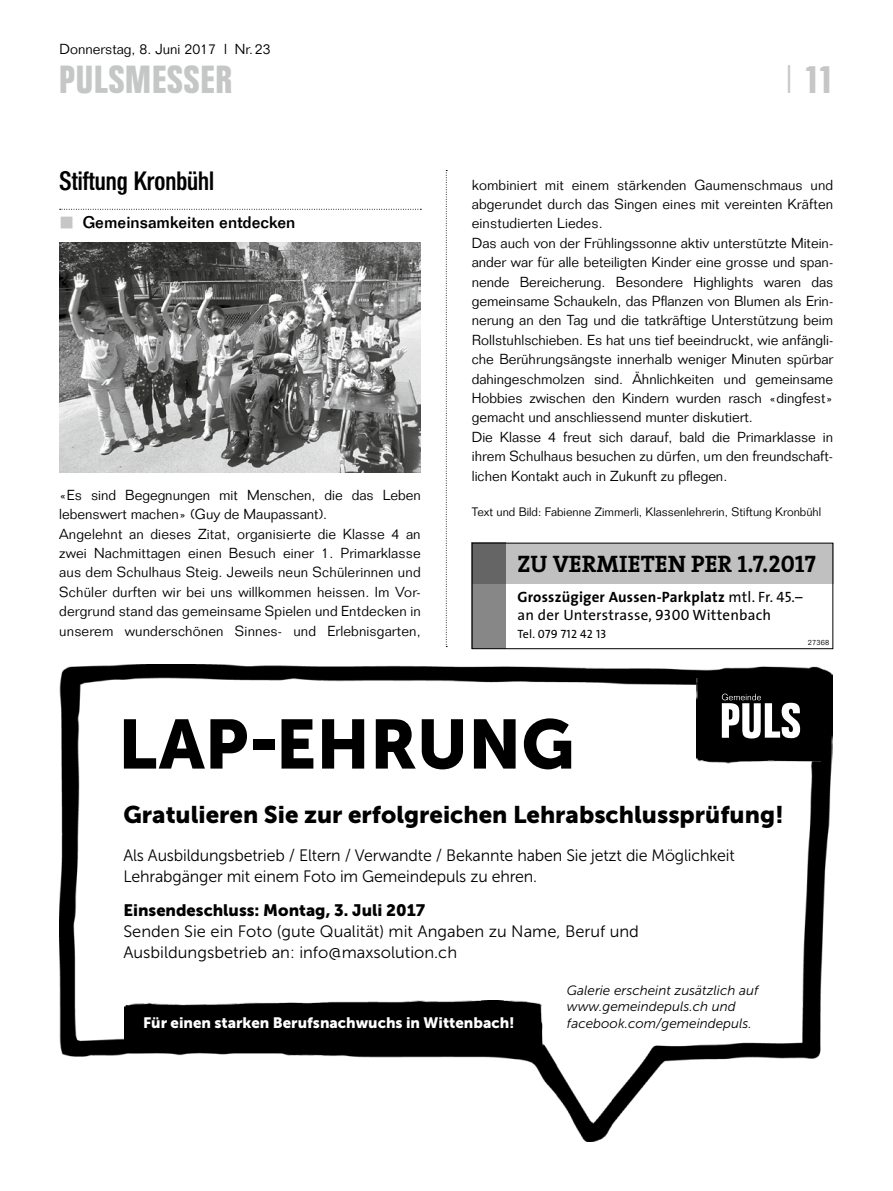
<style>
.page{position:relative;width:893px;height:1191px;background:#fff}
.page>*{position:absolute;margin:0;border:0;box-sizing:border-box;transform-origin:0 0}
.t1{font:69px "Museo Sans 900";color:#000}
.t2{font:700 39px "Folio Condensed BQ";letter-spacing:.03em;color:#c5c6c6}
.t3{font:500 26.25px "Folio Condensed BQ";color:#000}
.t4{font:24px "Museo Sans 900";color:#000}
.t5{font:700 24px "The Serif";color:#000}
.t6{font:16.5px/21px "Museo Sans 300";letter-spacing:-.01em;color:#000}
.t7{font:16.5px "Museo Sans 900";color:#000}
.t8{font:500 16.5px "Folio";color:#000}
.t9{font:15px/17.2px "The Sans";letter-spacing:.015em;color:#000}
.t10{font:15px "Museo Sans 900";color:#fff}
.t11{font:300 14.25px/19.4px "Folio";color:#000}
.t12{font:italic 13.5px/16.5px "Museo Sans 300";color:#000}
.t13{font:300 12px "Folio";color:#000}
.t14{font:12px "The Sans Caps";letter-spacing:.02em;color:#000}
.t15{font:300 7.5px "Folio";letter-spacing:.02em;color:#000}
.s1{font-family:"Folio";font-weight:300}
.s2{font-family:"The Serif Bold Caps";font-weight:400}
.s3{font-weight:700}
.s4{font-family:"The Sans Caps"}
.s5{font-family:"The Sans"}
</style>
<div class="page">
<svg style="left:446px;top:170px;width:1px;height:477px"></svg>
<svg style="left:60px;top:209px;width:361px;height:1px"></svg>
<img style="left:59px;top:243px;width:362px;height:229px">
<div style="left:472px;top:543px;width:34px;height:106px;background:#868786"></div>
<div style="left:472px;top:543px;width:361px;height:106px;border:1px solid #000"></div>
<svg style="left:472px;top:543px;width:361px;height:41px;background:#b4b4b4"></svg>
<img style="left:59px;top:664px;width:774px;height:477px">
<img style="left:124px;top:1000px;width:421px;height:45px">
<img style="left:696px;top:678px;width:124px;height:88px">
<svg style="left:722px;top:693px;width:78px;height:45px"></svg>
<p class="t11" style="left:60px;top:39px;width:213px">Donnerstag, 8. Juni 2017 l Nr.23</p>
<h2 class="t2" style="left:60px;top:58px;width:174px">PULSMESSER</h2>
<h2 class="t2" style="left:785px;top:58px;width:50px"><span class="s1">|</span> 11</h2>
<h3 class="t3" style="left:59px;top:166px;width:156px">Stiftung Kronbühl</h3>
<p class="t8" style="left:83px;top:213px;width:214px">Gemeinsamkeiten entdecken</p>
<p class="t11" style="left:59px;top:485px;width:363px">«Es sind Begegnungen mit Menschen, die das Leben lebenswert machen» (Guy de Maupassant).<br>Angelehnt an dieses Zitat, organisierte die Klasse 4 an zwei Nachmittagen einen Besuch einer 1. Primarklasse aus dem Schulhaus Steig. Jeweils neun Schülerinnen und Schüler durften wir bei uns willkommen heissen. Im Vor&shy;dergrund stand das gemeinsame Spielen und Entdecken in unserem wunderschönen Sinnes- und Erlebnisgarten,</p>
<p class="t11" style="left:472px;top:175px;width:363px">kombiniert mit einem stärkenden Gaumenschmaus und abgerundet durch das Singen eines mit vereinten Kräften einstudierten Liedes.<br>Das auch von der Frühlingssonne aktiv unterstützte Mitein&shy;ander war für alle beteiligten Kinder eine grosse und span&shy;nende Bereicherung. Besondere Highlights waren das gemeinsame Schaukeln, das Pflanzen von Blumen als Erin&shy;nerung an den Tag und die tatkräftige Unterstützung beim Rollstuhlschieben. Es hat uns tief beeindruckt, wie anfängli&shy;che Berührungsängste innerhalb weniger Minuten spürbar dahingeschmolzen sind. Ähnlichkeiten und gemeinsame Hobbies zwischen den Kindern wurden rasch «dingfest» gemacht und anschliessend munter diskutiert.<br>Die Klasse 4 freut sich darauf, bald die Primarklasse in ihrem Schulhaus besuchen zu dürfen, um den freundschaft&shy;lichen Kontakt auch in Zukunft zu pflegen.</p>
<p class="t13" style="left:472px;top:505px;width:351px">Text und Bild: Fabienne Zimmerli, Klassenlehrerin, Stiftung Kronbühl</p>
<h3 class="t5" style="left:517px;top:544px;width:300px">ZU VERMIETEN PER <span class="s2">1.7.2017</span></h3>
<p class="t9" style="left:517px;top:588px;width:287px"><span class="s3">Grosszügiger Aussen-Parkplatz</span> mtl. Fr. <span class="s4">45.– </span>an der Unterstrasse, <span class="s4">9300</span> Wittenbach</p>
<p class="t14" style="left:517px;top:623px;width:90px"><span class="s5">Tel.</span> 079 712 42 13</p>
<p class="t15" style="left:808px;top:637px;width:23px">27368</p>
<h1 class="t1" style="left:118px;top:705px;width:458px">LAP-EHRUNG</h1>
<h3 class="t4" style="left:123px;top:801px;width:662px">Gratulieren Sie zur erfolgreichen Lehrabschlussprüfung!</h3>
<p class="t6" style="left:123px;top:845px;width:613px">Als Ausbildungsbetrieb / Eltern / Verwandte / Bekannte haben Sie jetzt die Möglichkeit<br>Lehrabgänger mit einem Foto im Gemeindepuls zu ehren.</p>
<p class="t7" style="left:123px;top:900px;width:303px">Einsendeschluss: Montag, 3. Juli 2017</p>
<p class="t6" style="left:123px;top:920px;width:517px">Senden Sie ein Foto (gute Qualität) mit Angaben zu Name, Beruf und<br>Ausbildungsbetrieb an: info@maxsolution.ch</p>
<p class="t12" style="left:567px;top:981px;width:193px">Galerie erscheint zusätzlich auf www.gemeindepuls.ch und facebook.com/gemeindepuls.</p>
<p class="t10" style="left:143px;top:1013px;width:373px">Für einen starken Berufsnachwuchs in Wittenbach!</p>
</div>
